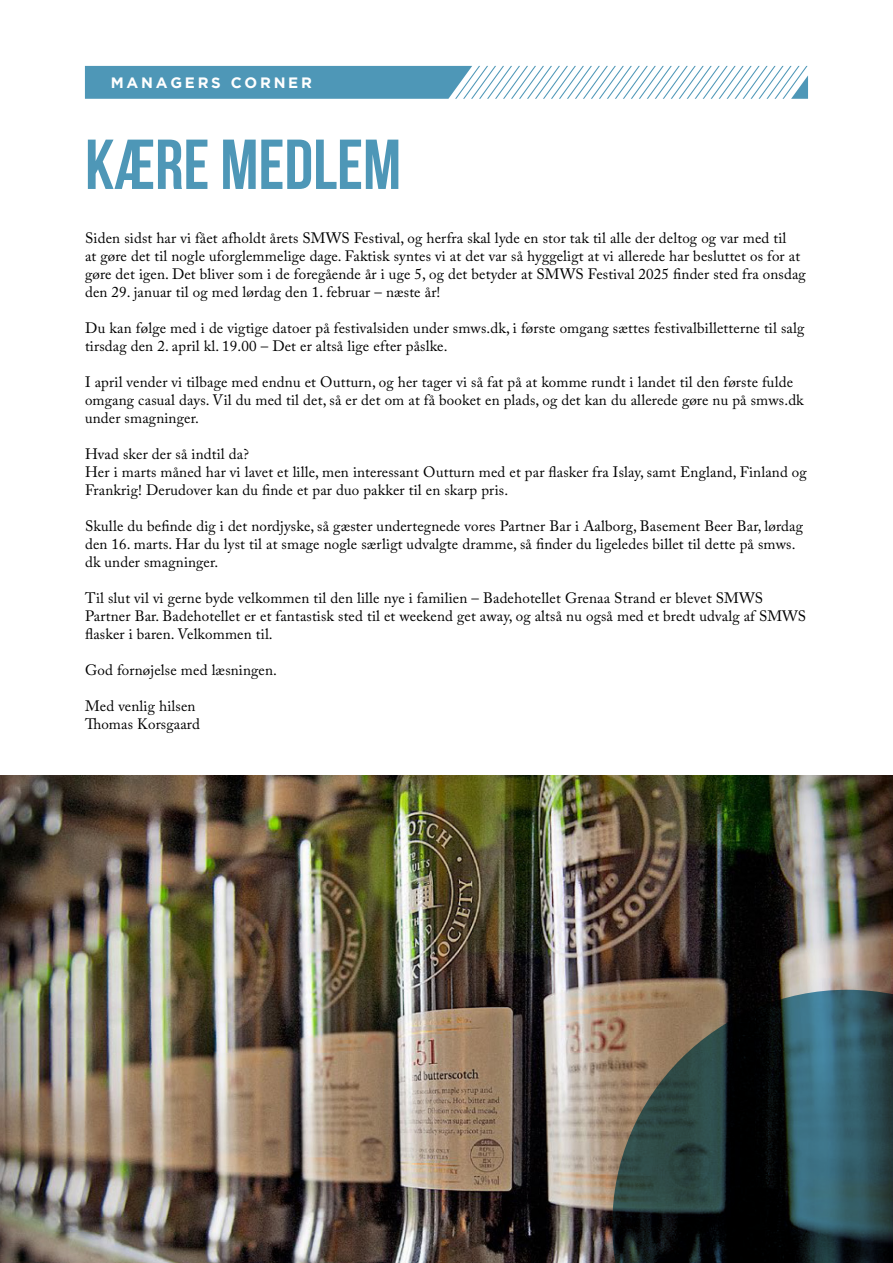
<style>
.page{position:relative;width:893px;height:1263px;background:#fff}
.page>*{position:absolute;margin:0;border:0;box-sizing:border-box;transform-origin:0 0}
.t1{font:700 70.5px "Bebas Neue";color:#4e97b7}
.t2{font:15px/18px "Adobe Caslon Pro";letter-spacing:.01em;color:#000001}
.t3{font:700 15px "Gotham";letter-spacing:.185em;color:#fff}
</style>
<div class="page">
<svg style="left:85px;top:66px;width:723px;height:33px"></svg>
<img style="left:0;top:775px;width:893px;height:488px">
<svg style="left:612px;top:990px;width:281px;height:273px;background:#324242"></svg>
<p class="t3" style="left:111px;top:74px;width:203px">MANAGERS CORNER</p>
<p class="t1" style="left:85px;top:126px;width:318px">KÆRE MEDLEM</p>
<p class="t2" style="left:85px;top:229px;width:722px">Siden sidst har vi fået afholdt årets SMWS Festival, og herfra skal lyde en stor tak til alle der deltog og var med til<br>at gøre det til nogle uforglemmelige dage. Faktisk syntes vi at det var så hyggeligt at vi allerede har besluttet os for at gøre det igen. Det bliver som i de foregående år i uge 5, og det betyder at SMWS Festival 2025 finder sted fra onsdag den 29. januar til og med lørdag den 1. februar – næste år!</p>
<p class="t2" style="left:85px;top:319px;width:721px">Du kan følge med i de vigtige datoer på festivalsiden under smws.dk, i første omgang sættes festivalbilletterne til salg tirsdag den 2. april kl. 19.00 – Det er altså lige efter påslke.</p>
<p class="t2" style="left:85px;top:373px;width:720px">I april vender vi tilbage med endnu et Outturn, og her tager vi så fat på at komme rundt i landet til den første fulde omgang casual days. Vil du med til det, så er det om at få booket en plads, og det kan du allerede gøre nu på smws.dk under smagninger.</p>
<p class="t2" style="left:85px;top:445px;width:165px">Hvad sker der så indtil da?</p>
<p class="t2" style="left:85px;top:463px;width:723px">Her i marts måned har vi lavet et lille, men interessant Outturn med et par flasker fra Islay, samt England, Finland og<br>Frankrig! Derudover kan du finde et par duo pakker til en skarp pris.</p>
<p class="t2" style="left:85px;top:517px;width:719px">Skulle du befinde dig i det nordjyske, så gæster undertegnede vores Partner Bar i Aalborg, Basement Beer Bar, lørdag den 16. marts. Har du lyst til at smage nogle særligt udvalgte dramme, så finder du ligeledes billet til dette på smws. dk under smagninger.</p>
<p class="t2" style="left:85px;top:589px;width:723px">Til slut vil vi gerne byde velkommen til den lille nye i familien – Badehotellet Grenaa Strand er blevet SMWS<br>Partner Bar. Badehotellet er et fantastisk sted til et weekend get away, og altså nu også med et bredt udvalg af SMWS flasker i baren. Velkommen til.</p>
<p class="t2" style="left:85px;top:661px;width:194px">God fornøjelse med læsningen.</p>
<p class="t2" style="left:85px;top:697px;width:112px">Med venlig hilsen</p>
<p class="t2" style="left:85px;top:715px;width:116px">Thomas Korsgaard</p>
</div>
